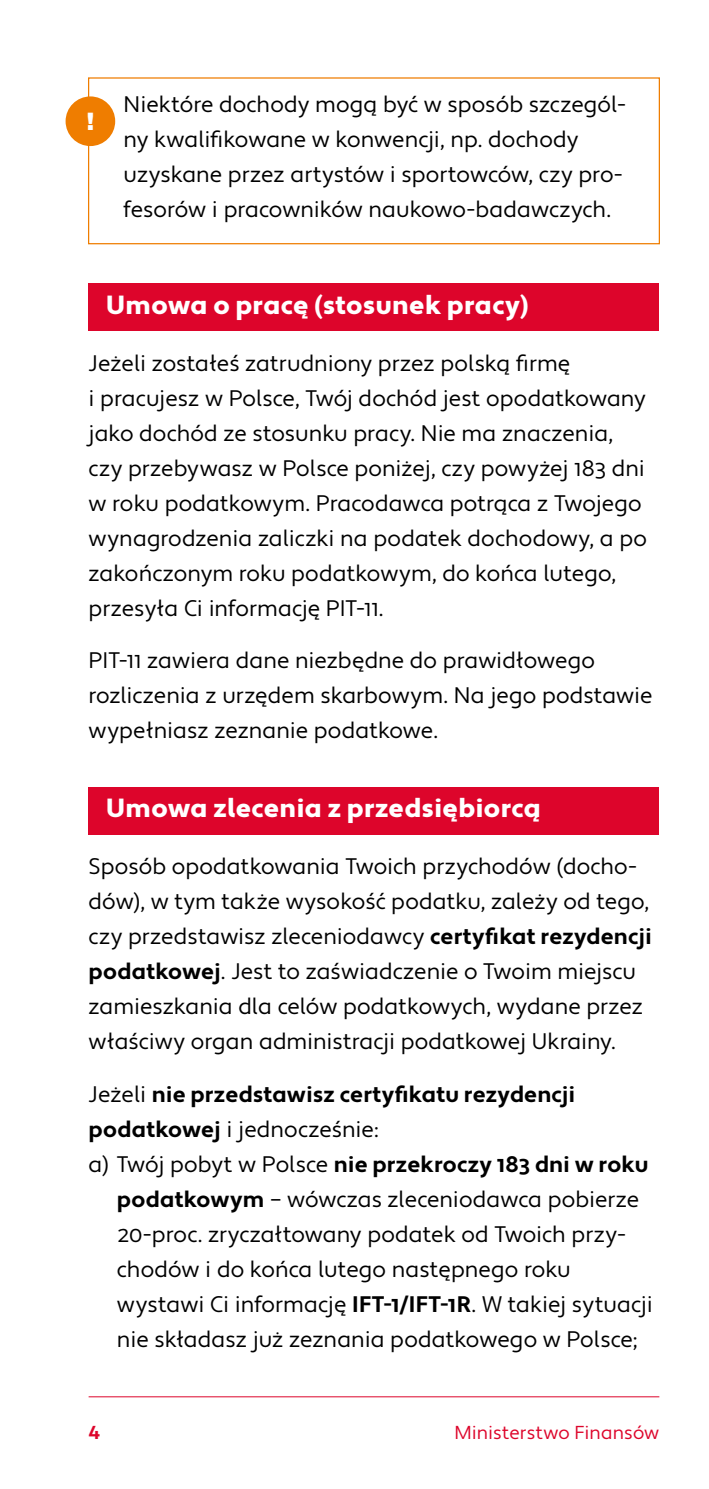
<style>
.page{position:relative;width:709px;height:1489px;background:#fff}
.page>*{position:absolute;margin:0;border:0;box-sizing:border-box;transform-origin:0 0}
.t1{font:900 26.25px "Apertura";letter-spacing:.015em;color:#fff}
.t2{font:900 24px "Arial";color:#fff}
.t3{font:22.5px/35px "Apertura";color:#000}
.t4{font:700 22.5px "Apertura";letter-spacing:.005em;color:#000}
.t5{font:18.75px "Apertura";letter-spacing:.005em;color:#dd052b}
.t6{font:700 18.75px "Apertura";color:#dd052b}
.s1{font-weight:700}
.s2{font-weight:400}
</style>
<div class="page">
<hr style="left:89px;top:1396px;width:570px;height:1px;background:#dd052b">
<div style="left:88px;top:77px;width:572px;height:167px;border:1px solid #ef7d00"></div>
<div style="left:89px;top:283px;width:570px;height:48px;background:#dd052b"></div>
<div style="left:89px;top:786px;width:570px;height:48px;background:#dd052b"></div>
<div style="left:66px;top:96px;width:49px;height:50px;background:#ef7d00;border-radius:50%"></div>
<p class="t2" style="left:86px;top:104px;width:10px">!</p>
<p class="t3" style="left:124px;top:88px;width:504px">Niektóre dochody mogą być w sposób szczegól‑ ny kwalifikowane w konwencji, np. dochody uzyskane przez artystów i sportowców, czy pro‑ fesorów i pracowników naukowo‑badawczych.</p>
<p class="t1" style="left:106px;top:289px;width:424px">Umowa o pracę (stosunek pracy)</p>
<p class="t3" style="left:89px;top:346px;width:560px">Jeżeli zostałeś zatrudniony przez polską firmę<br>i pracujesz w Polsce, Twój dochód jest opodatkowany jako dochód ze stosunku pracy. Nie ma znaczenia, czy przebywasz w Polsce poniżej, czy powyżej 183 dni w roku podatkowym. Pracodawca potrąca z Twojego wynagrodzenia zaliczki na podatek dochodowy, a po zakończonym roku podatkowym, do końca lutego, przesyła Ci informację PIT‑11.</p>
<p class="t3" style="left:89px;top:644px;width:565px">PIT‑11 zawiera dane niezbędne do prawidłowego rozliczenia z urzędem skarbowym. Na jego podstawie wypełniasz zeznanie podatkowe.</p>
<p class="t1" style="left:106px;top:792px;width:436px">Umowa zlecenia z przedsiębiorcą</p>
<p class="t3" style="left:89px;top:849px;width:565px">Sposób opodatkowania Twoich przychodów (docho‑ dów), w tym także wysokość podatku, zależy od tego, czy przedstawisz zleceniodawcy <span class="s1">certyfikat rezydencji podatkowej</span>. Jest to zaświadczenie o Twoim miejscu zamieszkania dla celów podatkowych, wydane przez właściwy organ administracji podatkowej Ukrainy.</p>
<p class="t4" style="left:89px;top:1080px;width:488px"><span class="s2">Jeżeli</span> nie przedstawisz certyfikatu rezydencji</p>
<p class="t3" style="left:89px;top:1112px;width:292px"><span class="s1">podatkowej</span> i jednocześnie:</p>
<p class="t4" style="left:89px;top:1150px;width:561px"><span class="s2">a) Twój pobyt w Polsce</span> nie przekroczy 183 dni w roku</p>
<p class="t3" style="left:117px;top:1182px;width:524px"><span class="s1">podatkowym</span> – wówczas zleceniodawca pobierze</p>
<p class="t3" style="left:117px;top:1217px;width:510px">20‑proc. zryczałtowany podatek od Twoich przy‑</p>
<p class="t3" style="left:117px;top:1252px;width:455px">chodów i do końca lutego następnego roku</p>
<p class="t3" style="left:117px;top:1287px;width:537px">wystawi Ci informację <span class="s1">IFT‑1/IFT‑1R</span>. W takiej sytuacji</p>
<p class="t3" style="left:117px;top:1322px;width:522px">nie składasz już zeznania podatkowego w Polsce;</p>
<p class="t6" style="left:89px;top:1421px;width:13px">4</p>
<p class="t5" style="left:454px;top:1421px;width:206px">Ministerstwo Finansów</p>
</div>
